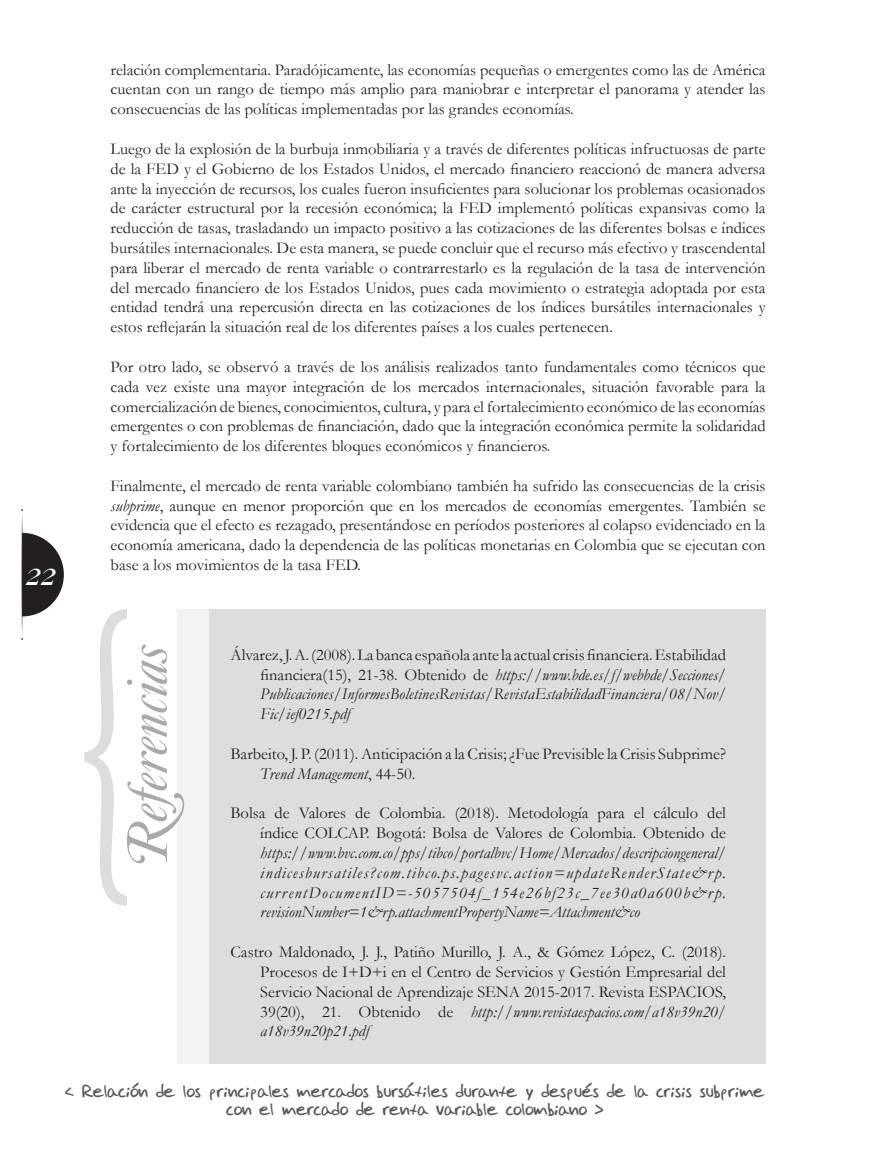
<style>
.page{position:relative;width:872px;height:1149px;background:#fff}
.page>*{position:absolute;margin:0;border:0;box-sizing:border-box;transform-origin:0 0}
.t1{font:italic 37.5px "Caslon No 540 Swa D";color:#fff}
.CT_Mercatec{font:16.5px/19.8px "Garamond";color:#231f20;text-align:justify}
.Referencias{font:italic 16.5px/19.8px "Garamond";color:#231f20;text-align:justify}
.Referencias-2{font:16.5px/19.8px "Garamond";color:#231f20}
.Títulos_Mercatec{font:16.5px/18px "Jose Fernandez";color:#57585a;text-align:center}
.s1{font-style:italic}
.s2{font-style:normal}
</style>
<div class="page">
<svg style="left:21px;top:509px;width:43px;height:130px"></svg>
<div style="left:197px;top:608px;width:568px;height:455px;background:#dcdddf"></div>
<div style="left:177px;top:608px;width:31px;height:455px;background:#f2f3f4"></div>
<svg style="left:84px;top:609px;width:100px;height:296px"></svg>
<h1 class="t1" style="left:27px;top:552px;width:31px">22</h1>
<p class="CT_Mercatec" style="left:111px;top:59px;width:656px">relación complementaria. Paradójicamente, las economías pequeñas o emergentes como las de América cuentan con un rango de tiempo más amplio para maniobrar e interpretar el panorama y atender las consecuencias de las políticas implementadas por las grandes economías.</p>
<p class="CT_Mercatec" style="left:111px;top:138px;width:656px">Luego de la explosión de la burbuja inmobiliaria y a través de diferentes políticas infructuosas de parte de la FED y el Gobierno de los Estados Unidos, el mercado financiero reaccionó de manera adversa ante la inyección de recursos, los cuales fueron insuficientes para solucionar los problemas ocasionados de carácter estructural por la recesión económica; la FED implementó políticas expansivas como la reducción de tasas, trasladando un impacto positivo a las cotizaciones de las diferentes bolsas e índices bursátiles internacionales. De esta manera, se puede concluir que el recurso más efectivo y trascendental para liberar el mercado de renta variable o contrarrestarlo es la regulación de la tasa de intervención del mercado financiero de los Estados Unidos, pues cada movimiento o estrategia adoptada por esta entidad tendrá una repercusión directa en las cotizaciones de los índices bursátiles internacionales y estos reflejarán la situación real de los diferentes países a los cuales pertenecen.</p>
<p class="CT_Mercatec" style="left:111px;top:356px;width:656px">Por otro lado, se observó a través de los análisis realizados tanto fundamentales como técnicos que cada vez existe una mayor integración de los mercados internacionales, situación favorable para la comercialización de bienes, conocimientos, cultura, y para el fortalecimiento económico de las economías emergentes o con problemas de financiación, dado que la integración económica permite la solidaridad y fortalecimiento de los diferentes bloques económicos y financieros.</p>
<p class="CT_Mercatec" style="left:111px;top:475px;width:656px">Finalmente, el mercado de renta variable colombiano también ha sufrido las consecuencias de la crisis <span class="s1">subprime</span>, aunque en menor proporción que en los mercados de economías emergentes. También se evidencia que el efecto es rezagado, presentándose en períodos posteriores al colapso evidenciado en la economía americana, dado la dependencia de las políticas monetarias en Colombia que se ejecutan con base a los movimientos de la tasa FED.</p>
<p class="Referencias" style="left:260px;top:644px;width:467px;text-indent:-30px"><span class="s2">Álvarez, J. A. (2008). La banca española ante la actual crisis financiera. Estabilidad financiera(15), 21-38. Obtenido de</span> https://www.bde.es/f/webbde/Secciones/ Publicaciones/InformesBoletinesRevistas/RevistaEstabilidadFinanciera/08/Nov/ Fic/ief0215.pdf</p>
<p class="Referencias-2" style="left:260px;top:743px;width:467px;text-indent:-30px">Barbeito, J. P. (2011). Anticipación a la Crisis; ¿Fue Previsible la Crisis Subprime?<br><span class="s1">Trend Management</span>, 44-50.</p>
<p class="Referencias" style="left:260px;top:802px;width:467px;text-indent:-30px"><span class="s2">Bolsa de Valores de Colombia. (2018). Metodología para el cálculo del índice COLCAP. Bogotá: Bolsa de Valores de Colombia. Obtenido de </span>https://www.bvc.com.co/pps/tibco/portalbvc/Home/Mercados/descripciongeneral/ indicesbursatiles?com.tibco.ps.pagesvc.action=updateRenderState&amp;rp. currentDocumentID=-5057504f_154e26bf23c_7ee30a0a600b&amp;rp. revisionNumber=1&amp;rp.attachmentPropertyName=Attachment&amp;co</p>
<p class="Referencias-2" style="left:260px;top:941px;width:467px;text-align:justify;text-indent:-30px">Castro Maldonado, J. J., Patiño Murillo, J. A., &amp; Gómez López, C. (2018).<br>Procesos de I+D+i en el Centro de Servicios y Gestión Empresarial del Servicio Nacional de Aprendizaje SENA 2015-2017. Revista ESPACIOS, 39(20), 21. Obtenido de <span class="s1">http://www.revistaespacios.com/a18v39n20/ a18v39n20p21.pdf</span></p>
<p class="Títulos_Mercatec" style="left:65px;top:1081px;width:700px">&lt; Relación de los principales mercados bursátiles durante y después de la crisis subprime con el mercado de renta variable colombiano &gt;</p>
</div>
